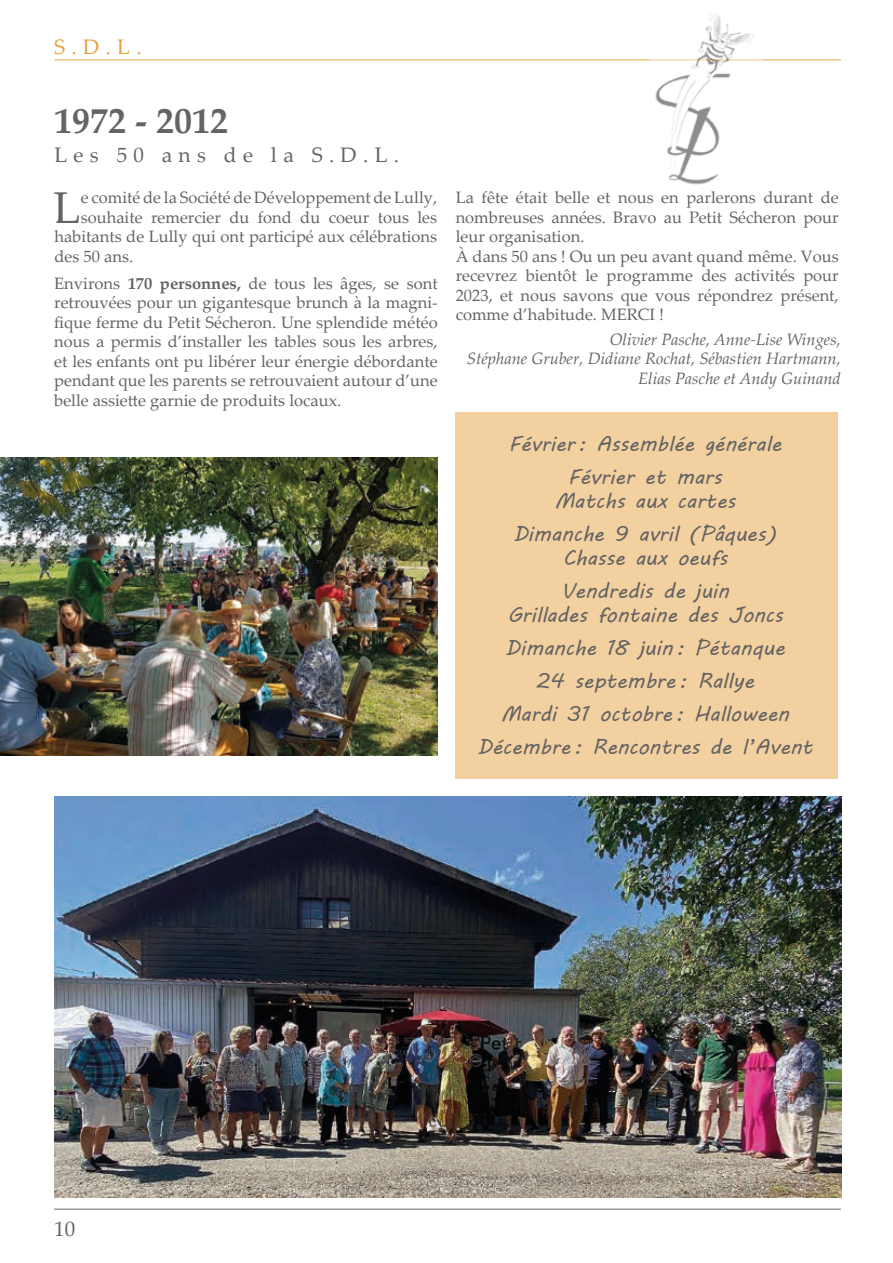
<style>
.page{position:relative;width:893px;height:1263px;background:#fff}
.page>*{position:absolute;margin:0;border:0;box-sizing:border-box;transform-origin:0 0}
.t1{font:44.55px "Palatino Linotype";color:#646463}
.t2{font:700 36px "Palatino Linotype";color:#646463}
.t3{font:21px/33px "MV Boli";color:#646463;text-align:center}
.t4{font:21px "Palatino Linotype";letter-spacing:.3em;color:#646463}
.t5{font:21px "Palatino Linotype";color:#e7a140}
.t6{font:16.5px/19.5px "Palatino Linotype";color:#646463}
.t7{font:italic 16.5px/19.5px "Palatino Linotype";color:#646463;text-align:right}
.s1{font-weight:700}
</style>
<div class="page">
<hr style="left:54px;top:1209px;width:787px;height:1px;background:#646463">
<hr style="left:54px;top:60px;width:787px;height:1px;background:#e7a140">
<img style="left:650px;top:14px;width:112px;height:171px">
<img style="left:54px;top:796px;width:787px;height:401px">
<div style="left:455px;top:412px;width:383px;height:367px;background:#f3d09f"></div>
<img style="left:0;top:457px;width:438px;height:298px">
<p class="t5" style="left:54px;top:32px;width:89px">S.D.L.</p>
<h2 class="t2" style="left:54px;top:95px;width:175px">1972 - 2012</h2>
<p class="t4" style="left:54px;top:140px;width:346px">Les 50 ans de la S.D.L.</p>
<h1 class="t1" style="left:54px;top:176px;width:29px">L</h1>
<p class="t6" style="left:81px;top:187px;width:358px">e comité de la Société de Développement de Lully,</p>
<p class="t6" style="left:81px;top:207px;width:358px">souhaite remercier du fond du coeur tous les</p>
<p class="t6" style="left:54px;top:226px;width:384px">habitants de Lully qui ont participé aux célébrations</p>
<p class="t6" style="left:54px;top:246px;width:80px">des 50 ans.</p>
<p class="t6" style="left:54px;top:272px;width:385px;text-align:justify">Environs <span class="s1">170 personnes,</span> de tous les âges, se sont retrouvées pour un gigantesque brunch à la magni&shy;fique ferme du Petit Sécheron. Une splendide météo nous a permis d’installer les tables sous les arbres, et les enfants ont pu libérer leur énergie débordante pendant que les parents se retrouvaient autour d’une belle assiette garnie de produits locaux.</p>
<p class="t6" style="left:456px;top:187px;width:385px">La fête était belle et nous en parlerons durant de nombreuses années. Bravo au Petit Sécheron pour leur organisation.<br>À dans 50 ans ! Ou un peu avant quand même. Vous recevrez bientôt le programme des activités pour 2023, et nous savons que vous répondrez présent, comme d’habitude. MERCI !</p>
<p class="t7" style="left:467px;top:329px;width:376px">Olivier Pasche, Anne-Lise Winges,<br>Stéphane Gruber, Didiane Rochat, Sébastien Hartmann,<br>Elias Pasche et Andy Guinand</p>
<p class="t3" style="left:509px;top:427px;width:274px">Février : Assemblée générale<br>Février et mars</p>
<p class="t3" style="left:513px;top:484px;width:265px">Matchs aux cartes<br>Dimanche 9 avril (Pâques)</p>
<p class="t3" style="left:561px;top:541px;width:170px;text-align:left">Chasse aux oeufs<br>Vendredis de juin</p>
<p class="t3" style="left:478px;top:598px;width:337px">Grillades fontaine des Joncs<br>Dimanche 18 juin : Pétanque<br>24 septembre : Rallye<br>Mardi 31 octobre : Halloween<br>Décembre : Rencontres de l’Avent</p>
<p class="t4" style="left:54px;top:1214px;width:22px">10</p>
</div>
